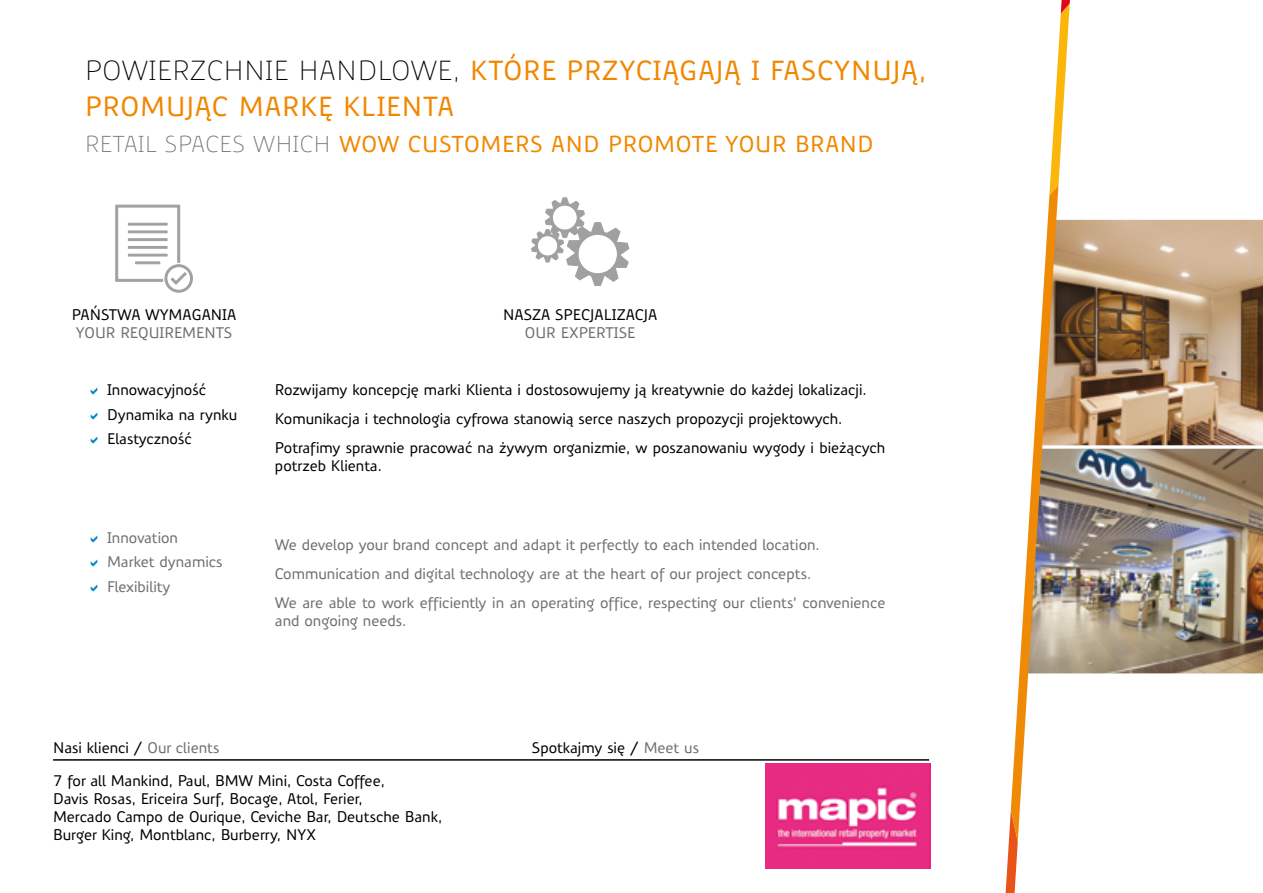
<style>
.page{position:relative;width:1263px;height:893px;background:#fff}
.page>*{position:absolute;margin:0;border:0;box-sizing:border-box;transform-origin:0 0}
.t1{font:500 27px/36px "Precious Sans Pl";letter-spacing:.03em;color:#f18700}
.t2{font:500 22.5px "Precious Sans Pl";letter-spacing:.03em;color:#f18700}
.t3{font:500 15px/18px "Precious Sans Pl";color:#000}
.t4{font:500 15px/24.6px "Precious Sans Pl";color:#706f6f}
.s1{font-weight:300;color:#000}
.s2{font-weight:300;color:#706f6f}
.s3{color:#706f6f}
</style>
<div class="page">
<img style="left:869px;top:219px;width:394px;height:650px">
<img style="left:765px;top:764px;width:165px;height:104px">
<hr style="left:53px;top:760px;width:876px;height:1px;background:#000">
<svg style="left:115px;top:204px;width:78px;height:89px"></svg>
<div style="left:128px;top:238px;width:39px;height:3px;background:#a29fa0;border:1px solid #a29fa0"></div>
<hr style="left:135px;top:262px;width:25px;height:2px;background:#a29fa0">
<div style="left:128px;top:246px;width:39px;height:3px;background:#a29fa0;border:1px solid #a29fa0"></div>
<hr style="left:128px;top:223px;width:39px;height:2px;background:#a29fa0">
<hr style="left:128px;top:231px;width:39px;height:2px;background:#a29fa0">
<hr style="left:128px;top:254px;width:39px;height:2px;background:#a29fa0">
<svg style="left:531px;top:197px;width:99px;height:89px"></svg>
<svg style="left:1005px;top:0;width:66px;height:893px"></svg>
<h1 class="t1" style="left:85px;top:53px;width:842px"><span class="s1">POWIERZCHNIE HANDLOWE,</span> KTÓRE PRZYCIĄGAJĄ I FASCYNUJĄ,<br>PROMUJĄC MARKĘ KLIENTA</h1>
<h2 class="t2" style="left:85px;top:130px;width:790px"><span class="s2">RETAIL SPACES WHICH</span> WOW CUSTOMERS AND PROMOTE YOUR BRAND</h2>
<p class="t3" style="left:72px;top:306px;width:166px">PAŃSTWA WYMAGANIA</p>
<p class="t4" style="left:76px;top:321px;width:158px">YOUR REQUIREMENTS</p>
<p class="t3" style="left:107px;top:377px;width:132px;line-height:24.6px">Innowacyjność<br>Dynamika na rynku<br>Elastyczność</p>
<p class="t4" style="left:107px;top:525px;width:117px">Innovation<br>Market dynamics<br>Flexibility</p>
<p class="t3" style="left:503px;top:306px;width:156px">NASZA SPECJALIZACJA</p>
<p class="t4" style="left:525px;top:321px;width:112px">OUR EXPERTISE</p>
<p class="t3" style="left:275px;top:375px;width:612px;line-height:29px">Rozwijamy koncepcję marki Klienta i dostosowujemy ją kreatywnie do każdej lokalizacji.<br>Komunikacja i technologia cyfrowa stanowią serce naszych propozycji projektowych.<br>Potrafimy sprawnie pracować na żywym organizmie, w poszanowaniu wygody i bieżących</p>
<p class="t3" style="left:275px;top:457px;width:108px">potrzeb Klienta.</p>
<p class="t4" style="left:275px;top:530px;width:612px;line-height:29px">We develop your brand concept and adapt it perfectly to each intended location.<br>Communication and digital technology are at the heart of our project concepts.<br>We are able to work efficiently in an operating office, respecting our clients’ convenience</p>
<p class="t4" style="left:275px;top:608px;width:133px">and ongoing needs.</p>
<p class="t3" style="left:53px;top:738px;width:168px">Nasi klienci / <span class="s3">Our clients</span></p>
<p class="t3" style="left:532px;top:738px;width:169px">Spotkajmy się / <span class="s3">Meet us</span></p>
<p class="t3" style="left:53px;top:772px;width:391px">7 for all Mankind, Paul, BMW Mini, Costa Coffee,<br>Davis Rosas, Ericeira Surf, Bocage, Atol, Ferier,<br>Mercado Campo de Ourique, Ceviche Bar, Deutsche Bank, Burger King, Montblanc, Burberry, NYX</p>
</div>
